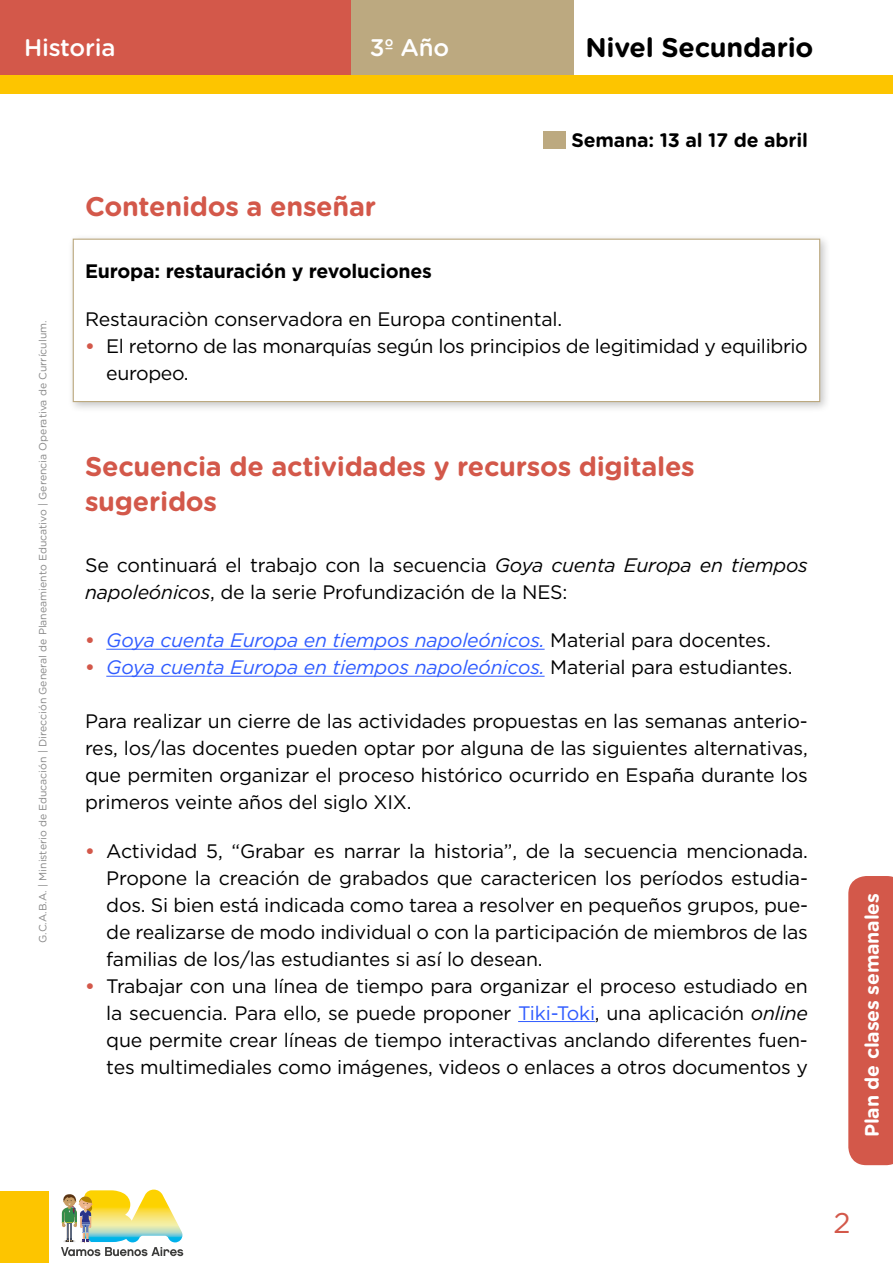
<style>
.page{position:relative;width:893px;height:1263px;background:#fff}
.page>*{position:absolute;margin:0;border:0;box-sizing:border-box;transform-origin:0 0}
.t1{font:28.5px "Gotham";color:#d3584a}
.t2{font:700 27px/34.5px "Gotham Rounded";letter-spacing:-.01em;color:#d3584a}
.t3{font:700 27px "Gotham Rounded";letter-spacing:-.01em;color:#000}
.t4{font:500 24px "Gotham Rounded";letter-spacing:-.01em;color:#fff}
.t5{font:19.5px/27px "Gotham";letter-spacing:-.01em;color:#000;text-align:justify}
.t6{font:italic 19.5px "Gotham";letter-spacing:-.01em;color:#305cff}
.t7{font:700 19.5px "Gotham";letter-spacing:-.01em;color:#000}
.t8{font:700 19.5px "Gotham Rounded";letter-spacing:-.01em;color:#fff}
.t9{font:700 19.5px "Gotham Rounded";letter-spacing:-.01em;color:#000}
.t10{font:10.5px "Gotham Rounded";color:#878787}
.s1{font-weight:700;color:#d3584a}
.s2{font-style:italic}
.s3{font-weight:700;font-style:normal;color:#d3584a}
.s4{font-style:normal;color:#000}
.s5{color:#305cff}
</style>
<div class="page">
<div style="left:0;top:1191px;width:48px;height:72px;background:#fdc500"></div>
<svg style="left:61px;top:1189px;width:122px;height:67px"></svg>
<div style="left:0;top:0;width:351px;height:78px;background:#d3584a"></div>
<div style="left:351px;top:0;width:223px;height:78px;background:#bca980"></div>
<div style="left:0;top:75px;width:893px;height:19px;background:#fdc500"></div>
<svg style="left:848px;top:876px;width:45px;height:289px;background:#d45d50"></svg>
<div style="left:67px;top:234px;width:764px;height:179px;background:#000;opacity:.22"></div>
<div style="left:73px;top:239px;width:747px;height:163px;background:#fff;border:1px solid #bca980"></div>
<hr style="left:106px;top:649px;width:439px;height:1px;background:#305cff">
<hr style="left:106px;top:676px;width:439px;height:1px;background:#305cff">
<hr style="left:518px;top:1021px;width:77px;height:1px;background:#305cff">
<div style="left:543px;top:131px;width:23px;height:18px;background:#bca980"></div>
<p class="t4" style="left:24px;top:31px;width:93px">Historia</p>
<p class="t4" style="left:370px;top:31px;width:81px">3º Año</p>
<h2 class="t3" style="left:585px;top:28px;width:230px">Nivel Secundario</h2>
<p class="t9" style="left:572px;top:126px;width:238px">Semana: 13 al 17 de abril</p>
<p class="t10" style="left:36px;top:943px;width:624px;rotate:-90deg">G.C.A.B.A. | Ministerio de Educación | Dirección General de Planeamiento Educativo | Gerencia Operativa de Currículum.</p>
<h2 class="t2" style="left:85px;top:188px;width:293px">Contenidos a enseñar</h2>
<p class="t7" style="left:85px;top:258px;width:348px">Europa: restauración y revoluciones</p>
<p class="t5" style="left:85px;top:305px;width:479px">Restauraciòn conservadora en Europa continental.</p>
<p class="t5" style="left:106px;top:332px;width:703px;text-indent:-21px"><span class="s1">•</span> El retorno de las monarquías según los principios de legitimidad y equilibrio europeo.</p>
<h2 class="t2" style="left:85px;top:448px;width:611px">Secuencia de actividades y recursos digitales sugeridos</h2>
<p class="t5" style="left:85px;top:551px;width:724px">Se continuará el trabajo con la secuencia <span class="s2">Goya cuenta Europa en tiempos napoleónicos</span>, de la serie Profundización de la NES:</p>
<p class="t6" style="left:85px;top:628px;width:687px"><span class="s3">•</span> Goya cuenta Europa en tiempos napoleónicos. <span class="s4">Material para docentes.</span></p>
<p class="t6" style="left:85px;top:655px;width:709px"><span class="s3">•</span> Goya cuenta Europa en tiempos napoleónicos. <span class="s4">Material para estudiantes.</span></p>
<p class="t5" style="left:85px;top:707px;width:724px">Para realizar un cierre de las actividades propuestas en las semanas anterio&shy;res, los/las docentes pueden optar por alguna de las siguientes alternativas, que permiten organizar el proceso histórico ocurrido en España durante los primeros veinte años del siglo XIX.</p>
<p class="t5" style="left:106px;top:837px;width:703px;text-indent:-21px"><span class="s1">•</span> Actividad 5, “Grabar es narrar la historia”, de la secuencia mencionada.<br>Propone la creación de grabados que caractericen los períodos estudia&shy;dos. Si bien está indicada como tarea a resolver en pequeños grupos, pue&shy;de realizarse de modo individual o con la participación de miembros de las familias de los/las estudiantes si así lo desean.</p>
<p class="t5" style="left:106px;top:972px;width:703px;text-indent:-21px"><span class="s1">•</span> Trabajar con una línea de tiempo para organizar el proceso estudiado en la secuencia. Para ello, se puede proponer <span class="s5">Tiki-Toki</span>, una aplicación <span class="s2">online </span>que permite crear líneas de tiempo interactivas anclando diferentes fuen&shy;tes multimediales como imágenes, videos o enlaces a otros documentos y</p>
<p class="t8" style="left:858px;top:1137px;width:246px;rotate:-90deg">Plan de clases semanales</p>
<h1 class="t1" style="left:833px;top:1204px;width:19px">2</h1>
</div>
